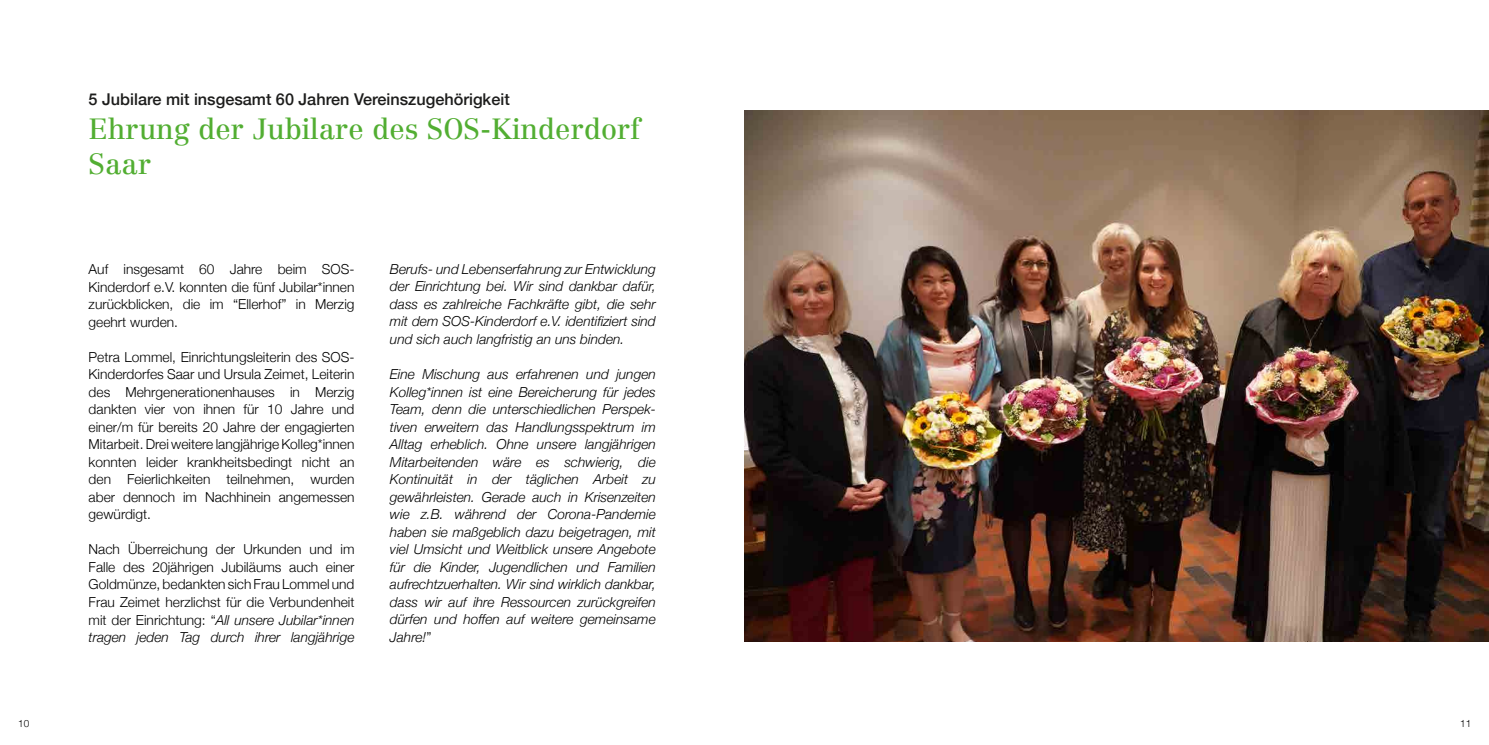
<style>
.page{position:relative;width:1489px;height:745px;background:#fff}
.page>*{position:absolute;margin:0;border:0;box-sizing:border-box;transform-origin:0 0}
.t1{font:28.75px/34.5px "Centennial";color:#52ae32}
.t2{font:500 16.25px "Helvetica Neue";color:#1c1c1b}
.t3{font:italic 300 13.75px/17.5px "Helvetica Neue";color:#000;text-align:justify}
.t4{font:300 13.75px/17.5px "Helvetica Neue";color:#000;text-align:justify}
.t5{font:300 10px "Helvetica Neue";color:#000}
.s1{font-style:italic}
.s2{font-style:normal}
</style>
<div class="page">
<img style="left:744px;top:111px;width:744px;height:530px">
<p class="t2" style="left:89px;top:86px;width:422px">5 Jubilare mit insgesamt 60 Jahren Vereinszugehörigkeit</p>
<h1 class="t1" style="left:89px;top:111px;width:553px">Ehrung der Jubilare des SOS-Kinderdorf<br>Saar</h1>
<p class="t4" style="left:89px;top:259px;width:267px">Auf insgesamt 60 Jahre beim SOS-Kinderdorf e.V. konnten die fünf Jubilar*innen zurückblicken, die im “Ellerhof” in Merzig geehrt wurden.</p>
<p class="t4" style="left:89px;top:347px;width:267px">Petra Lommel, Einrichtungsleiterin des SOS-Kinderdorfes Saar und Ursula Zeimet, Leiterin des Mehrgenerationenhauses in Merzig dankten vier von ihnen für 10 Jahre und einer/m für bereits 20 Jahre der engagierten Mitarbeit. Drei weitere langjährige Kolleg*innen konnten leider krankheitsbedingt nicht an den Feierlichkeiten teilnehmen, wurden aber dennoch im Nachhinein angemessen gewürdigt.</p>
<p class="t4" style="left:89px;top:539px;width:267px">Nach Überreichung der Urkunden und im Falle des 20jährigen Jubiläums auch einer Goldmünze, bedankten sich Frau Lommel und Frau Zeimet herzlichst für die Verbundenheit mit der Einrichtung: “<span class="s1">All unsere Jubilar*innen tragen jeden Tag durch ihrer langjährige</span></p>
<p class="t3" style="left:390px;top:259px;width:267px">Berufs- und Lebenserfahrung zur Entwicklung der Einrichtung bei. Wir sind dankbar dafür, dass es zahlreiche Fachkräfte gibt, die sehr mit dem SOS-Kinderdorf e.V. identifiziert sind und sich auch langfristig an uns binden.</p>
<p class="t3" style="left:390px;top:364px;width:267px">Eine Mischung aus erfahrenen und jungen Kolleg*innen ist eine Bereicherung für jedes Team, denn die unterschiedlichen Perspek&shy;tiven erweitern das Handlungsspektrum im Alltag erheblich. Ohne unsere langjährigen Mitarbeitenden wäre es schwierig, die Kontinuität in der täglichen Arbeit zu gewährleisten. Gerade auch in Krisenzeiten wie z.B. während der Corona-Pandemie haben sie maßgeblich dazu beigetragen, mit viel Umsicht und Weitblick unsere Angebote für die Kinder, Jugendlichen und Familien aufrechtzuerhalten. Wir sind wirklich dankbar, dass wir auf ihre Ressourcen zurückgreifen dürfen und hoffen auf weitere gemeinsame Jahre!<span class="s2">”</span></p>
<p class="t5" style="left:18px;top:715px;width:13px">10</p>
<p class="t5" style="left:1459px;top:715px;width:13px">11</p>
</div>
